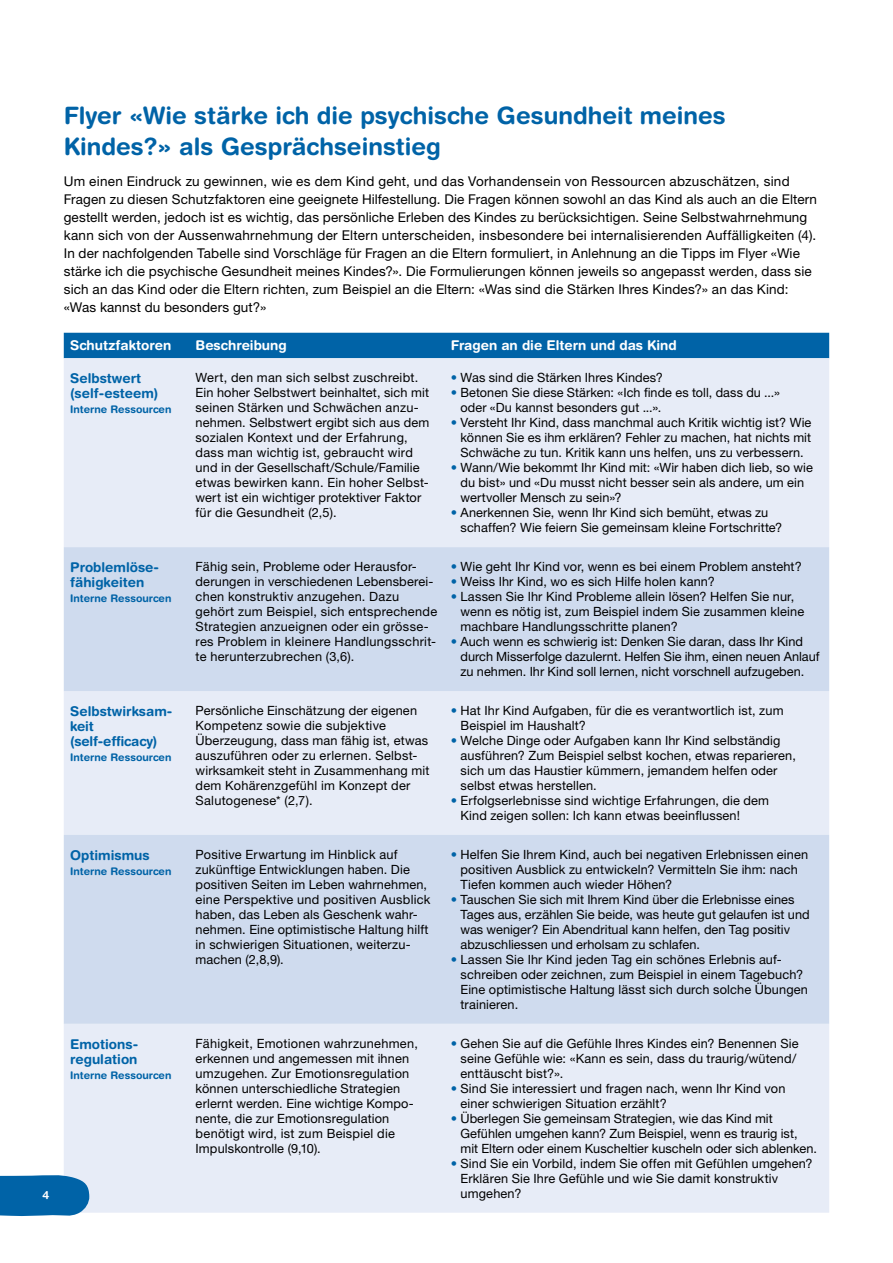
<style>
.page{position:relative;width:893px;height:1263px;background:#fff}
.page>*{position:absolute;margin:0;border:0;box-sizing:border-box;transform-origin:0 0}
.t1{font:700 24px/31.5px "Helvetica Rounded LT Std";color:#0063a7}
.t2{font:13.5px/18px "Helvetica Neue LT Pro";letter-spacing:.01em;color:#000}
.t3{font:700 13.5px/15px "Helvetica Rounded LT Std";color:#0063a7}
.t4{font:700 13.5px "Helvetica Rounded LT Std";color:#fff}
.t5{font:12.75px/15px "Helvetica Neue LT Pro";letter-spacing:.01em;color:#000}
.t6{font:700 11.25px "Helvetica Rounded LT Std";color:#fff}
.t7{font:700 10.5px "Helvetica Rounded LT Std";color:#0063a7}
.s1{color:#0063a7}
</style>
<div class="page">
<div style="left:64px;top:333px;width:765px;height:25px;background:#0063a7"></div>
<div style="left:64px;top:358px;width:765px;height:855px;background:#e7ecf7"></div>
<svg style="left:64px;top:547px;width:765px;height:477px;background:#d6e0f0"></svg>
<svg style="left:0;top:1173px;width:89px;height:43px;background:#1c74b0"></svg>
<p class="t6" style="left:43px;top:1188px;width:8px">4</p>
<h1 class="t1" style="left:64px;top:99px;width:663px">Flyer «Wie stärke ich die psychische Gesundheit meines<br>Kindes?» als Gesprächseinstieg</h1>
<p class="t2" style="left:64px;top:172px;width:755px">Um einen Eindruck zu gewinnen, wie es dem Kind geht, und das Vorhandensein von Ressourcen abzuschätzen, sind Fragen zu diesen Schutzfaktoren eine geeignete Hilfestellung. Die Fragen können sowohl an das Kind als auch an die Eltern gestellt werden, jedoch ist es wichtig, das persönliche Erleben des Kindes zu berücksichtigen. Seine Selbstwahrnehmung kann sich von der Aussenwahrnehmung der Eltern unterscheiden, insbesondere bei internalisierenden Auffälligkeiten (4).<br>In der nachfolgenden Tabelle sind Vorschläge für Fragen an die Eltern formuliert, in Anlehnung an die Tipps im Flyer «Wie stärke ich die psychische Gesundheit meines Kindes?». Die Formulierungen können jeweils so angepasst werden, dass sie sich an das Kind oder die Eltern richten, zum Beispiel an die Eltern: «Was sind die Stärken Ihres Kindes?» an das Kind: «Was kannst du besonders gut?»</p>
<p class="t4" style="left:70px;top:337px;width:103px">Schutzfaktoren</p>
<p class="t4" style="left:196px;top:337px;width:93px">Beschreibung</p>
<p class="t4" style="left:451px;top:337px;width:228px">Fragen an die Eltern und das Kind</p>
<p class="t3" style="left:70px;top:370px;width:90px">Selbstwert (self-esteem)</p>
<p class="t7" style="left:70px;top:403px;width:103px">Interne Ressourcen</p>
<p class="t5" style="left:196px;top:370px;width:235px">Wert, den man sich selbst zuschreibt.<br>Ein hoher Selbstwert beinhaltet, sich mit seinen Stärken und Schwächen anzu&shy;nehmen. Selbstwert ergibt sich aus dem sozialen Kontext und der Erfahrung, dass man wichtig ist, gebraucht wird und in der Gesellschaft/Schule/Familie etwas bewirken kann. Ein hoher Selbst&shy;wert ist ein wichtiger protektiver Faktor für die Gesundheit (2,5).</p>
<p class="t5" style="left:451px;top:370px;width:214px"><span class="s1">•</span> Was sind die Stärken Ihres Kindes?</p>
<p class="t5" style="left:461px;top:385px;width:321px;text-indent:-10px"><span class="s1">•</span> Betonen Sie diese Stärken: «Ich finde es toll, dass du ...» oder «Du kannst besonders gut ...».</p>
<p class="t5" style="left:461px;top:415px;width:352px;text-align:justify;text-indent:-10px"><span class="s1">•</span> Versteht Ihr Kind, dass manchmal auch Kritik wichtig ist? Wie können Sie es ihm erklären? Fehler zu machen, hat nichts mit Schwäche zu tun. Kritik kann uns helfen, uns zu verbessern.</p>
<p class="t5" style="left:461px;top:460px;width:354px;text-indent:-10px"><span class="s1">•</span> Wann/Wie bekommt Ihr Kind mit: «Wir haben dich lieb, so wie du bist» und «Du musst nicht besser sein als andere, um ein wertvoller Mensch zu sein»?</p>
<p class="t5" style="left:461px;top:505px;width:323px;text-indent:-10px"><span class="s1">•</span> Anerkennen Sie, wenn Ihr Kind sich bemüht, etwas zu schaffen? Wie feiern Sie gemeinsam kleine Fortschritte?</p>
<p class="t3" style="left:70px;top:559px;width:90px">Problemlöse&shy;fähigkeiten</p>
<p class="t7" style="left:70px;top:592px;width:103px">Interne Ressourcen</p>
<p class="t5" style="left:196px;top:559px;width:243px">Fähig sein, Probleme oder Herausfor&shy;derungen in verschiedenen Lebensberei&shy;chen konstruktiv anzugehen. Dazu gehört zum Beispiel, sich entsprechende Strategien anzueignen oder ein grösse&shy;res Problem in kleinere Handlungsschrit&shy;te herunterzubrechen (3,6).</p>
<p class="t5" style="left:451px;top:559px;width:353px"><span class="s1">•</span> Wie geht Ihr Kind vor, wenn es bei einem Problem ansteht?</p>
<p class="t5" style="left:451px;top:574px;width:266px"><span class="s1">•</span> Weiss Ihr Kind, wo es sich Hilfe holen kann?</p>
<p class="t5" style="left:460px;top:589px;width:345px;text-indent:-10px"><span class="s1">•</span> Lassen Sie Ihr Kind Probleme allein lösen? Helfen Sie nur, wenn es nötig ist, zum Beispiel indem Sie zusammen kleine machbare Handlungsschritte planen?</p>
<p class="t5" style="left:460px;top:634px;width:360px;text-indent:-10px"><span class="s1">•</span> Auch wenn es schwierig ist: Denken Sie daran, dass Ihr Kind durch Misserfolge dazulernt. Helfen Sie ihm, einen neuen Anlauf zu nehmen. Ihr Kind soll lernen, nicht vorschnell aufzugeben.</p>
<p class="t3" style="left:70px;top:703px;width:104px">Selbstwirksam&shy;keit (self-efficacy)</p>
<p class="t7" style="left:70px;top:751px;width:103px">Interne Ressourcen</p>
<p class="t5" style="left:196px;top:703px;width:235px">Persönliche Einschätzung der eigenen Kompetenz sowie die subjektive Überzeugung, dass man fähig ist, etwas auszuführen oder zu erlernen. Selbst&shy;wirksamkeit steht in Zusammenhang mit dem Kohärenzgefühl im Konzept der Salutogenese* (2,7).</p>
<p class="t5" style="left:460px;top:703px;width:324px;text-indent:-10px"><span class="s1">•</span> Hat Ihr Kind Aufgaben, für die es verantwortlich ist, zum<br>Beispiel im Haushalt?</p>
<p class="t5" style="left:460px;top:733px;width:337px;text-indent:-10px"><span class="s1">•</span> Welche Dinge oder Aufgaben kann Ihr Kind selbständig ausführen? Zum Beispiel selbst kochen, etwas reparieren, sich um das Haustier kümmern, jemandem helfen oder selbst etwas herstellen.</p>
<p class="t5" style="left:460px;top:793px;width:310px;text-indent:-10px"><span class="s1">•</span> Erfolgserlebnisse sind wichtige Erfahrungen, die dem<br>Kind zeigen sollen: Ich kann etwas beeinflussen!</p>
<p class="t3" style="left:70px;top:847px;width:81px">Optimismus</p>
<p class="t7" style="left:70px;top:864px;width:103px">Interne Ressourcen</p>
<p class="t5" style="left:196px;top:846px;width:236px">Positive Erwartung im Hinblick auf zukünftige Entwicklungen haben. Die positiven Seiten im Leben wahrnehmen, eine Perspektive und positiven Ausblick haben, das Leben als Geschenk wahr&shy;nehmen. Eine optimistische Haltung hilft in schwierigen Situationen, weiterzu&shy;machen (2,8,9).</p>
<p class="t5" style="left:460px;top:846px;width:349px;text-indent:-10px"><span class="s1">•</span> Helfen Sie Ihrem Kind, auch bei negativen Erlebnissen einen positiven Ausblick zu entwickeln? Vermitteln Sie ihm: nach<br>Tiefen kommen auch wieder Höhen?</p>
<p class="t5" style="left:460px;top:891px;width:351px;text-indent:-10px"><span class="s1">•</span> Tauschen Sie sich mit Ihrem Kind über die Erlebnisse eines Tages aus, erzählen Sie beide, was heute gut gelaufen ist und was weniger? Ein Abendritual kann helfen, den Tag positiv abzuschliessen und erholsam zu schlafen.</p>
<p class="t5" style="left:460px;top:951px;width:349px;text-indent:-10px"><span class="s1">•</span> Lassen Sie Ihr Kind jeden Tag ein schönes Erlebnis auf&shy;schreiben oder zeichnen, zum Beispiel in einem Tagebuch?<br>Eine optimistische Haltung lässt sich durch solche Übungen trainieren.</p>
<p class="t3" style="left:70px;top:1036px;width:70px">Emotions&shy;regulation</p>
<p class="t7" style="left:70px;top:1068px;width:103px">Interne Ressourcen</p>
<p class="t5" style="left:196px;top:1035px;width:224px">Fähigkeit, Emotionen wahrzunehmen, erkennen und angemessen mit ihnen umzugehen. Zur Emotionsregulation können unterschiedliche Strategien erlernt werden. Eine wichtige Kompo&shy;nente, die zur Emotionsregulation benötigt wird, ist zum Beispiel die Impulskontrolle (9,10).</p>
<p class="t5" style="left:460px;top:1035px;width:340px;text-indent:-10px"><span class="s1">•</span> Gehen Sie auf die Gefühle Ihres Kindes ein? Benennen Sie seine Gefühle wie: «Kann es sein, dass du traurig/wütend/ enttäuscht bist?».</p>
<p class="t5" style="left:460px;top:1080px;width:326px;text-indent:-10px"><span class="s1">•</span> Sind Sie interessiert und fragen nach, wenn Ihr Kind von einer schwierigen Situation erzählt?</p>
<p class="t5" style="left:460px;top:1110px;width:358px;text-indent:-10px"><span class="s1">•</span> Überlegen Sie gemeinsam Strategien, wie das Kind mit<br>Gefühlen umgehen kann? Zum Beispiel, wenn es traurig ist, mit Eltern oder einem Kuscheltier kuscheln oder sich ablenken.</p>
<p class="t5" style="left:460px;top:1155px;width:354px;text-indent:-10px"><span class="s1">•</span> Sind Sie ein Vorbild, indem Sie offen mit Gefühlen umgehen?<br>Erklären Sie Ihre Gefühle und wie Sie damit konstruktiv umgehen?</p>
</div>
